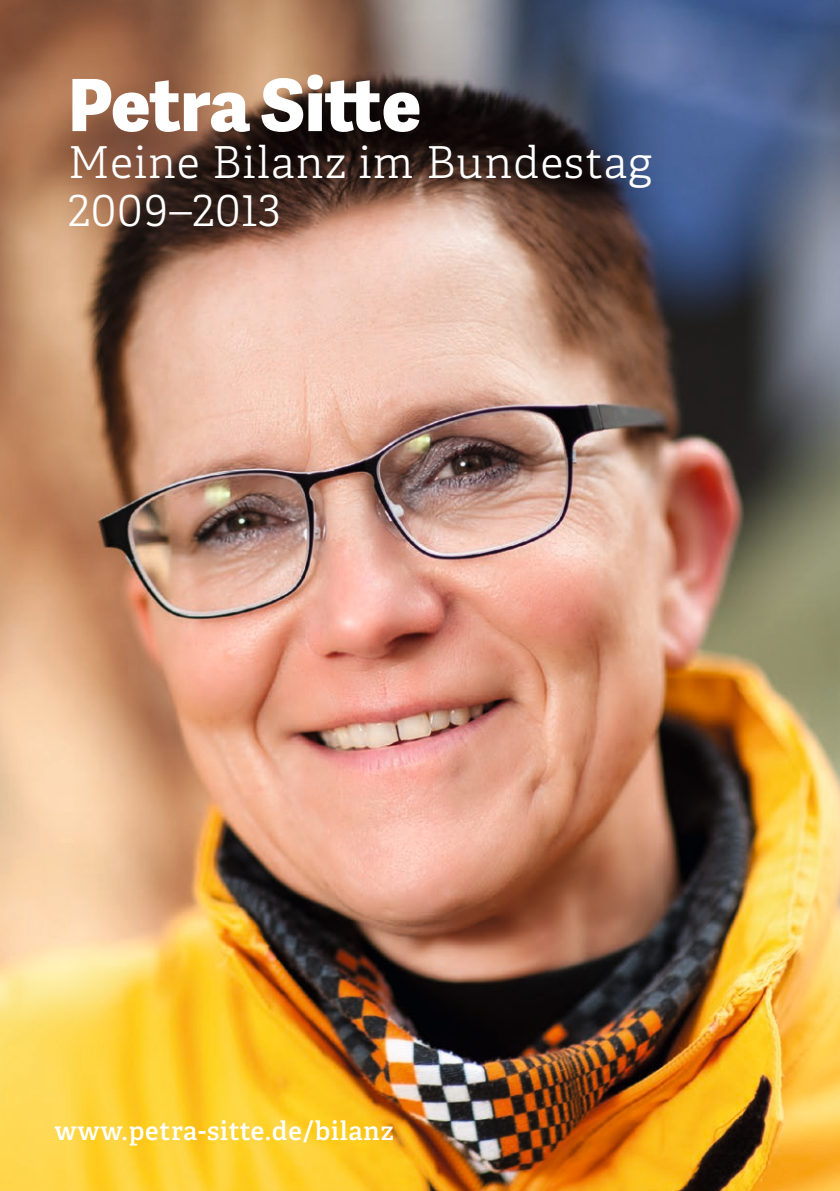
<style>
.page{position:relative;width:840px;height:1191px;background:#fff}
.page>*{position:absolute;margin:0;border:0;box-sizing:border-box;transform-origin:0 0}
.t1{font:800 72px "Adelle Sans";letter-spacing:-.005em;color:#fff}
.t2{font:300 45px "Adelle";letter-spacing:.03em;color:#fff}
.t3{font:300 44px "Adelle";letter-spacing:.03em;color:#fff}
.t4{font:600 26px "Adelle";letter-spacing:.03em;color:#fff}
</style>
<div class="page">
<img style="left:0;top:0;width:839px;height:1191px">
<h1 class="t1" style="left:68px;top:52px;width:354px">Petra Sitte</h1>
<h3 class="t3" style="left:68px;top:136px;width:585px">Meine Bilanz im Bundestag</h3>
<h2 class="t2" style="left:68px;top:183px;width:213px">2009–2013</h2>
<p class="t4" style="left:54px;top:1114px;width:340px">www.petra-sitte.de/bilanz</p>
</div>
